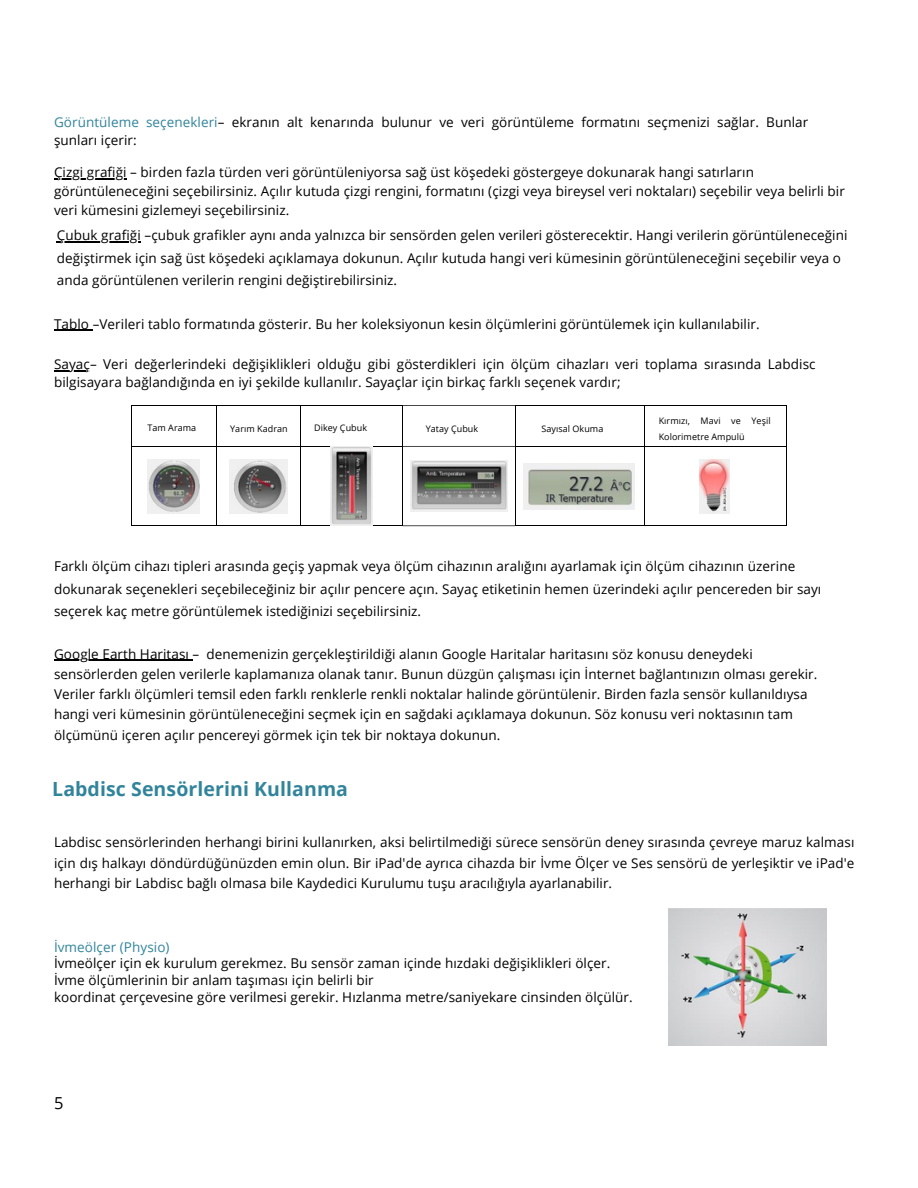
<style>
.page{position:relative;width:918px;height:1188px;background:#fff}
.page>*{position:absolute;margin:0;border:0;box-sizing:border-box;transform-origin:0 0}
.t1{font:700 19.5px "Open Sans";letter-spacing:.005em;color:#31849b}
.t2{font:16.5px "Open Sans";color:#000}
.t3{font:13.5px/20.2px "Open Sans";letter-spacing:.005em;color:#000}
.t4{font:13.5px "Open Sans";letter-spacing:.005em;color:#31849b}
.t5{font:9px/15.8px "Open Sans";letter-spacing:.005em;color:#000}
.s1{color:#31849b}
</style>
<div class="page">
<img style="left:669px;top:908px;width:157px;height:138px">
<hr style="left:54px;top:660px;width:139px;height:1px;background:#000">
<hr style="left:54px;top:178px;width:73px;height:1px;background:#000">
<hr style="left:57px;top:241px;width:84px;height:2px;background:#000">
<hr style="left:54px;top:330px;width:39px;height:1px;background:#000">
<hr style="left:54px;top:370px;width:36px;height:1px;background:#000">
<hr style="left:132px;top:405px;width:84px;height:1px;background:#000">
<hr style="left:217px;top:405px;width:83px;height:1px;background:#000">
<hr style="left:301px;top:405px;width:101px;height:1px;background:#000">
<hr style="left:403px;top:405px;width:112px;height:1px;background:#000">
<hr style="left:516px;top:405px;width:128px;height:1px;background:#000">
<hr style="left:644px;top:405px;width:142px;height:1px;background:#000">
<hr style="left:131px;top:406px;width:1px;height:40px;background:#000">
<hr style="left:216px;top:406px;width:1px;height:40px;background:#000">
<hr style="left:300px;top:406px;width:1px;height:40px;background:#000">
<hr style="left:402px;top:406px;width:1px;height:40px;background:#000">
<hr style="left:515px;top:406px;width:1px;height:40px;background:#000">
<hr style="left:644px;top:406px;width:1px;height:40px;background:#000">
<hr style="left:786px;top:406px;width:1px;height:40px;background:#000">
<hr style="left:132px;top:446px;width:84px;height:1px;background:#000">
<hr style="left:217px;top:446px;width:83px;height:1px;background:#000">
<hr style="left:301px;top:446px;width:101px;height:1px;background:#000">
<hr style="left:403px;top:446px;width:112px;height:1px;background:#000">
<hr style="left:516px;top:446px;width:128px;height:1px;background:#000">
<hr style="left:644px;top:446px;width:142px;height:1px;background:#000">
<hr style="left:131px;top:447px;width:1px;height:78px;background:#000">
<hr style="left:132px;top:525px;width:84px;height:1px;background:#000">
<hr style="left:216px;top:447px;width:1px;height:78px;background:#000">
<hr style="left:217px;top:525px;width:83px;height:1px;background:#000">
<hr style="left:300px;top:447px;width:1px;height:78px;background:#000">
<hr style="left:301px;top:525px;width:101px;height:1px;background:#000">
<hr style="left:402px;top:447px;width:1px;height:78px;background:#000">
<hr style="left:403px;top:525px;width:112px;height:1px;background:#000">
<hr style="left:515px;top:447px;width:1px;height:78px;background:#000">
<hr style="left:516px;top:525px;width:128px;height:1px;background:#000">
<hr style="left:644px;top:447px;width:1px;height:78px;background:#000">
<hr style="left:644px;top:525px;width:142px;height:1px;background:#000">
<hr style="left:786px;top:447px;width:1px;height:78px;background:#000">
<img style="left:148px;top:459px;width:52px;height:54px">
<img style="left:230px;top:459px;width:57px;height:54px">
<img style="left:331px;top:447px;width:42px;height:79px">
<img style="left:410px;top:461px;width:97px;height:51px">
<img style="left:523px;top:463px;width:112px;height:46px">
<img style="left:699px;top:459px;width:31px;height:54px">
<p class="t3" style="left:54px;top:113px;width:756px;line-height:18px"><span class="s1">Görüntüleme seçenekleri</span>– ekranın alt kenarında bulunur ve veri görüntüleme formatını seçmenizi sağlar. Bunlar şunları içerir:</p>
<p class="t3" style="left:54px;top:162px;width:792px;line-height:19.2px">Çizgi grafiği – birden fazla türden veri görüntüleniyorsa sağ üst köşedeki göstergeye dokunarak hangi satırların görüntüleneceğini seçebilirsiniz. Açılır kutuda çizgi rengini, formatını (çizgi veya bireysel veri noktaları) seçebilir veya belirli bir veri kümesini gizlemeyi seçebilirsiniz.</p>
<p class="t3" style="left:57px;top:224px;width:792px;line-height:22.5px">Çubuk grafiği –çubuk grafikler aynı anda yalnızca bir sensörden gelen verileri gösterecektir. Hangi verilerin görüntüleneceğini değiştirmek için sağ üst köşedeki açıklamaya dokunun. Açılır kutuda hangi veri kümesinin görüntüleneceğini seçebilir veya o anda görüntülenen verilerin rengini değiştirebilirsiniz.</p>
<p class="t3" style="left:54px;top:313px;width:707px">Tablo –Verileri tablo formatında gösterir. Bu her koleksiyonun kesin ölçümlerini görüntülemek için kullanılabilir.</p>
<p class="t3" style="left:54px;top:355px;width:763px;line-height:18px">Sayaç– Veri değerlerindeki değişiklikleri olduğu gibi gösterdikleri için ölçüm cihazları veri toplama sırasında Labdisc bilgisayara bağlandığında en iyi şekilde kullanılır. Sayaçlar için birkaç farklı seçenek vardır;</p>
<p class="t5" style="left:314px;top:420px;width:54px">Dikey Çubuk</p>
<p class="t5" style="left:542px;top:421px;width:63px">Sayısal Okuma</p>
<p class="t5" style="left:659px;top:413px;width:113px">Kırmızı, Mavi ve Yeşil<br>Kolorimetre Ampulü</p>
<p class="t5" style="left:147px;top:420px;width:50px">Tam Arama</p>
<p class="t5" style="left:230px;top:421px;width:59px">Yarım Kadran</p>
<p class="t5" style="left:426px;top:420px;width:54px">Yatay Çubuk</p>
<p class="t3" style="left:54px;top:555px;width:769px;line-height:22.5px">Farklı ölçüm cihazı tipleri arasında geçiş yapmak veya ölçüm cihazının aralığını ayarlamak için ölçüm cihazının üzerine dokunarak seçenekleri seçebileceğiniz bir açılır pencere açın. Sayaç etiketinin hemen üzerindeki açılır pencereden bir sayı seçerek kaç metre görüntülemek istediğinizi seçebilirsiniz.</p>
<p class="t3" style="left:54px;top:643px;width:765px">Google Earth Haritası – denemenizin gerçekleştirildiği alanın Google Haritalar haritasını söz konusu deneydeki sensörlerden gelen verilerle kaplamanıza olanak tanır. Bunun düzgün çalışması için İnternet bağlantınızın olması gerekir.<br>Veriler farklı ölçümleri temsil eden farklı renklerle renkli noktalar halinde görüntülenir. Birden fazla sensör kullanıldıysa hangi veri kümesinin görüntüleneceğini seçmek için en sağdaki açıklamaya dokunun. Söz konusu veri noktasının tam ölçümünü içeren açılır pencereyi görmek için tek bir noktaya dokunun.</p>
<h1 class="t1" style="left:52px;top:775px;width:297px">Labdisc Sensörlerini Kullanma</h1>
<p class="t3" style="left:54px;top:832px;width:802px;text-align:justify">Labdisc sensörlerinden herhangi birini kullanırken, aksi belirtilmediği sürece sensörün deney sırasında çevreye maruz kalması için dış halkayı döndürdüğünüzden emin olun. Bir iPad'de ayrıca cihazda bir İvme Ölçer ve Ses sensörü de yerleşiktir ve iPad'e herhangi bir Labdisc bağlı olmasa bile Kaydedici Kurulumu tuşu aracılığıyla ayarlanabilir.</p>
<p class="t4" style="left:54px;top:937px;width:117px">İvmeölçer (Physio)</p>
<p class="t3" style="left:54px;top:955px;width:580px;line-height:16.8px">İvmeölçer için ek kurulum gerekmez. Bu sensör zaman içinde hızdaki değişiklikleri ölçer.<br>İvme ölçümlerinin bir anlam taşıması için belirli bir<br>koordinat çerçevesine göre verilmesi gerekir. Hızlanma metre/saniyekare cinsinden ölçülür.</p>
<p class="t2" style="left:54px;top:1092px;width:11px">5</p>
</div>
